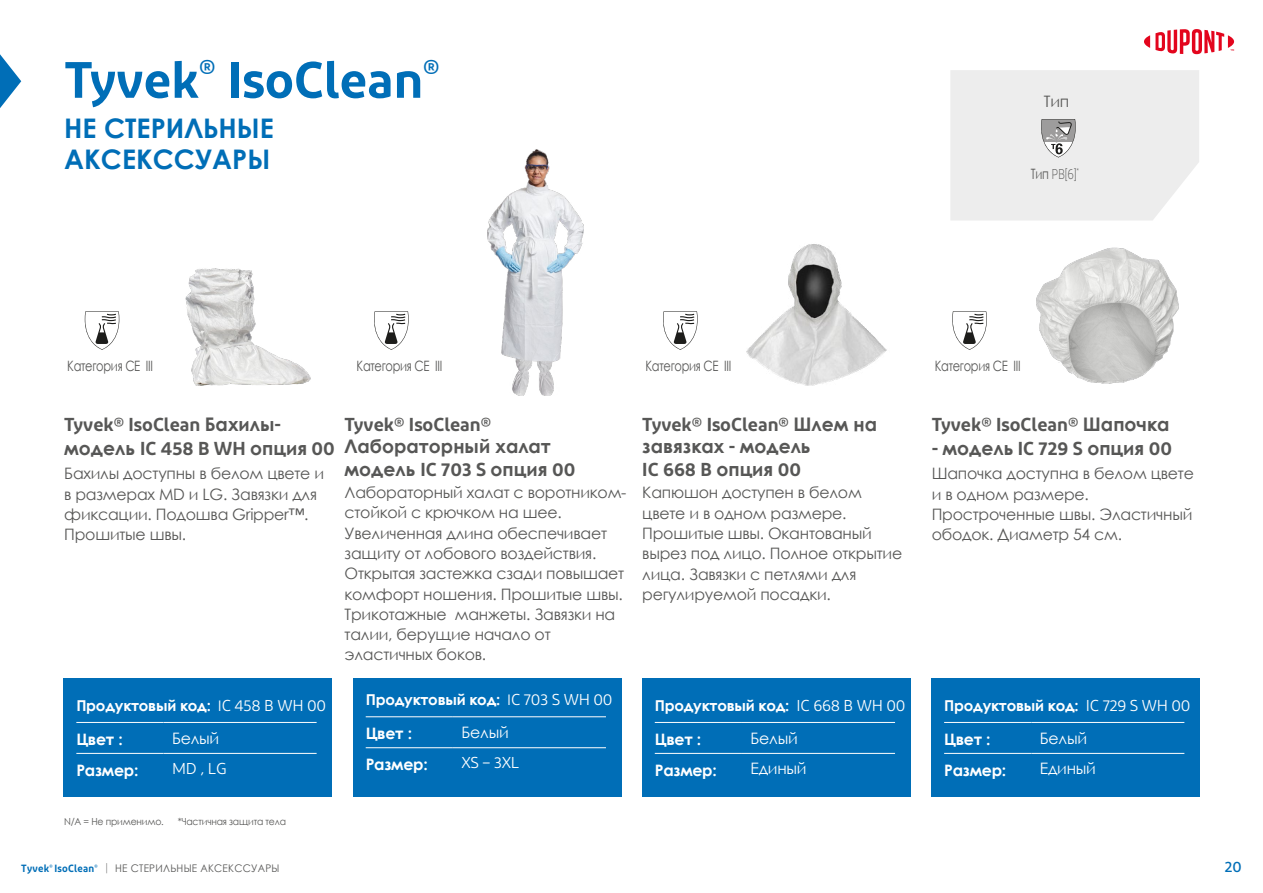
<style>
.page{position:relative;width:1263px;height:893px;background:#fff}
.page>*{position:absolute;margin:0;border:0;box-sizing:border-box;transform-origin:0 0}
.Titre_Garment___Acce{font:600 51px "Diodrum";color:#006eb7}
.Titre_Garment___Acce-2{font:700 27px/31.5px "Century Gothic";color:#006eb7}
.Texte_gauche{font:700 18.75px/22.5px "Century Gothic";color:#575756}
.Texte_gauche-2{font:600 18.75px/24px "Diodrum";color:#575756}
.Texte_gauche-3{font:15.75px/20.2px "Century Gothic";letter-spacing:-.015em;color:#575756}
.Texte_gauche-4{font:700 15.75px "Century Gothic";letter-spacing:-.015em;color:#fff}
.Texte_gauche-5{font:15.75px "Century Gothic";letter-spacing:-.015em;color:#fff}
.Texte_gauche-6{font:15.75px "Diodrum";letter-spacing:-.015em;color:#fff}
.Texte_gauche-7{font:700 15px "Century Gothic";letter-spacing:-.015em;color:#fff}
.t1{font:500 15px "Diodrum";color:#006eb7}
.Picto-Category{font:14.25px "Century Gothic";letter-spacing:-.025em;color:#575756;scale:.8 1}
.Picto-Category-2{font:300 14.25px "Diodrum";color:#575756;scale:.8 1}
.t2{font:10.5px "Century Gothic";letter-spacing:.025em;color:#575756;scale:.95 1}
.Note_bas_de_page{font:9.75px "Century Gothic";letter-spacing:-.02em;color:#575756;scale:.95 1}
.s1{font-family:"Century Gothic";font-weight:400}
.s2{font-family:"Century Gothic";font-weight:700}
.s3{font-family:"Diodrum";font-weight:600}
.s4{font-family:"Diodrum";font-weight:400}
.s5{font-family:"Diodrum";font-weight:400;font-size:15.75px}
.s6{font-family:"Century Gothic"}
.s7{font-family:"Diodrum";font-weight:600;color:#006eb7}
.s8{font-family:"Diodrum";font-weight:300}
</style>
<div class="page">
<svg style="left:0;top:54px;width:21px;height:54px"></svg>
<div style="left:642px;top:678px;width:268px;height:119px;background:#006eb7"></div>
<hr style="left:655px;top:722px;width:87px;height:1px;background:#fff">
<hr style="left:742px;top:722px;width:153px;height:1px;background:#fff">
<hr style="left:655px;top:753px;width:87px;height:1px;background:#fff">
<hr style="left:742px;top:753px;width:153px;height:1px;background:#fff">
<div style="left:931px;top:678px;width:268px;height:119px;background:#006eb7"></div>
<hr style="left:944px;top:722px;width:87px;height:1px;background:#fff">
<hr style="left:1031px;top:722px;width:153px;height:1px;background:#fff">
<hr style="left:944px;top:753px;width:87px;height:1px;background:#fff">
<hr style="left:1031px;top:753px;width:153px;height:1px;background:#fff">
<img style="left:746px;top:244px;width:141px;height:142px">
<div style="left:64px;top:678px;width:268px;height:119px;background:#006eb7"></div>
<hr style="left:76px;top:722px;width:88px;height:1px;background:#fff">
<hr style="left:164px;top:722px;width:153px;height:1px;background:#fff">
<hr style="left:76px;top:753px;width:88px;height:1px;background:#fff">
<hr style="left:164px;top:753px;width:153px;height:1px;background:#fff">
<svg style="left:84px;top:311px;width:36px;height:39px"></svg>
<svg style="left:663px;top:311px;width:35px;height:39px"></svg>
<svg style="left:952px;top:311px;width:35px;height:39px"></svg>
<img style="left:1036px;top:247px;width:143px;height:137px">
<img style="left:185px;top:268px;width:126px;height:118px">
<div style="left:353px;top:678px;width:268px;height:119px;background:#006eb7"></div>
<hr style="left:366px;top:716px;width:87px;height:1px;background:#fff">
<hr style="left:453px;top:716px;width:153px;height:1px;background:#fff">
<hr style="left:366px;top:747px;width:87px;height:1px;background:#fff">
<hr style="left:453px;top:747px;width:153px;height:1px;background:#fff">
<img style="left:487px;top:149px;width:97px;height:247px">
<svg style="left:374px;top:311px;width:35px;height:39px"></svg>
<div style="left:950px;top:70px;width:249px;height:150px;background:#ededed"></div>
<svg style="left:1144px;top:29px;width:90px;height:25px"></svg>
<p class="Titre_Garment___Acce" style="left:64px;top:47px;width:377px">Tyvek<sup>®</sup> IsoClean<sup>®</sup></p>
<p class="Titre_Garment___Acce-2" style="left:64px;top:111px;width:211px">НЕ СТЕРИЛЬНЫЕ<br>АКСЕКССУАРЫ</p>
<p class="Texte_gauche-3" style="left:1044px;top:91px;width:27px">Тип</p>
<p class="Picto-Category-2" style="left:1031px;top:165px;width:62px"><span class="s1">Тип</span> PB[6]<sup>*</sup></p>
<p class="Picto-Category" style="left:67px;top:356px;width:109px">Категория CE III</p>
<p class="Picto-Category" style="left:645px;top:356px;width:109px">Категория CE III</p>
<p class="Picto-Category" style="left:935px;top:356px;width:109px">Категория CE III</p>
<p class="Picto-Category" style="left:357px;top:356px;width:109px">Категория CE III</p>
<p class="Texte_gauche-2" style="left:64px;top:411px;width:272px">Tyvek® IsoClean <span class="s2">Бахилы&shy;модель</span> IC 458 B WH <span class="s2">опция</span> 00</p>
<p class="Texte_gauche-3" style="left:64px;top:463px;width:261px">Бахилы доступны в белом цвете и в размерах MD и LG. Завязки для фиксации. Подошва Gripper™.<br>Прошитые швы.</p>
<p class="Texte_gauche" style="left:345px;top:412px;width:232px"><span class="s3">Tyvek® IsoClean®<br></span>Лабораторный халат модель <span class="s3">IC 703 S</span> опция <span class="s3">00</span></p>
<p class="Texte_gauche-3" style="left:345px;top:482px;width:283px">Лабораторный халат с воротником&shy;стойкой с крючком на шее.<br>Увеличенная длина обеспечивает защиту от лобового воздействия.<br>Открытая застежка сзади повышает комфорт ношения. Прошитые швы.<br>Трикотажные манжеты. Завязки на талии, берущие начало от эластичных боков.</p>
<p class="Texte_gauche-7" style="left:76px;top:694px;width:251px">Продуктовый код: <span class="s4">I</span><span class="s5">C 458 B WH 00</span></p>
<p class="Texte_gauche-4" style="left:76px;top:727px;width:48px">Цвет :</p>
<p class="Texte_gauche-5" style="left:172px;top:727px;width:49px">Белый</p>
<p class="Texte_gauche-4" style="left:76px;top:758px;width:64px">Размер:</p>
<p class="Texte_gauche-6" style="left:172px;top:759px;width:56px">MD <span class="s6">,</span> LG</p>
<p class="Texte_gauche-7" style="left:366px;top:688px;width:248px">Продуктовый код: <span class="s4">I</span><span class="s5">C 703 S WH 00</span></p>
<p class="Texte_gauche-4" style="left:366px;top:721px;width:48px">Цвет :</p>
<p class="Texte_gauche-5" style="left:461px;top:722px;width:49px">Белый</p>
<p class="Texte_gauche-4" style="left:366px;top:752px;width:64px">Размер:</p>
<p class="Texte_gauche-6" style="left:461px;top:753px;width:60px">XS – 3XL</p>
<p class="Note_bas_de_page" style="left:64px;top:815px;width:107px">N/A = Не применимо.</p>
<p class="Note_bas_de_page" style="left:178px;top:815px;width:115px">*Частичная защита тела</p>
<p class="Texte_gauche" style="left:642px;top:412px;width:236px"><span class="s3">Tyvek® IsoClean®</span> Шлем на завязках <span class="s3">-</span> модель<br><span class="s3">IC 668 B</span> опция <span class="s3">00</span></p>
<p class="Texte_gauche-3" style="left:642px;top:482px;width:261px">Капюшон доступен в белом цвете и в одном размере.<br>Прошитые швы. Окантованый вырез под лицо. Полное открытие лица. Завязки с петлями для регулируемой посадки.</p>
<p class="Texte_gauche-7" style="left:655px;top:694px;width:252px">Продуктовый код: <span class="s5">IC 668 B WH 00</span></p>
<p class="Texte_gauche-4" style="left:655px;top:727px;width:48px">Цвет :</p>
<p class="Texte_gauche-5" style="left:750px;top:727px;width:49px">Белый</p>
<p class="Texte_gauche-4" style="left:655px;top:758px;width:64px">Размер:</p>
<p class="Texte_gauche-5" style="left:750px;top:757px;width:58px">Единый</p>
<p class="Texte_gauche-2" style="left:932px;top:411px;width:239px">Tyvek® IsoClean® <span class="s2">Шапочка</span></p>
<p class="Texte_gauche" style="left:932px;top:436px;width:242px"><span class="s3">-</span> модель <span class="s3">IC 729 S</span> опция <span class="s3">00</span></p>
<p class="Texte_gauche-3" style="left:932px;top:463px;width:264px">Шапочка доступна в белом цвете и в одном размере.<br>Простроченные швы. Эластичный ободок. Диаметр 54 см.</p>
<p class="Texte_gauche-7" style="left:944px;top:694px;width:248px">Продуктовый код: <span class="s5">IC 729 S WH 00</span></p>
<p class="Texte_gauche-4" style="left:944px;top:727px;width:48px">Цвет :</p>
<p class="Texte_gauche-5" style="left:1040px;top:727px;width:49px">Белый</p>
<p class="Texte_gauche-4" style="left:944px;top:758px;width:64px">Размер:</p>
<p class="Texte_gauche-5" style="left:1040px;top:757px;width:58px">Единый</p>
<p class="t2" style="left:21px;top:861px;width:273px"><span class="s7">Tyvek</span><sup>®</sup> <span class="s7">IsoClean</span><sup>®</sup> <span class="s8">|</span> НЕ СТЕРИЛЬНЫЕ АКСЕКССУАРЫ</p>
<p class="t1" style="left:1225px;top:857px;width:18px">20</p>
</div>
